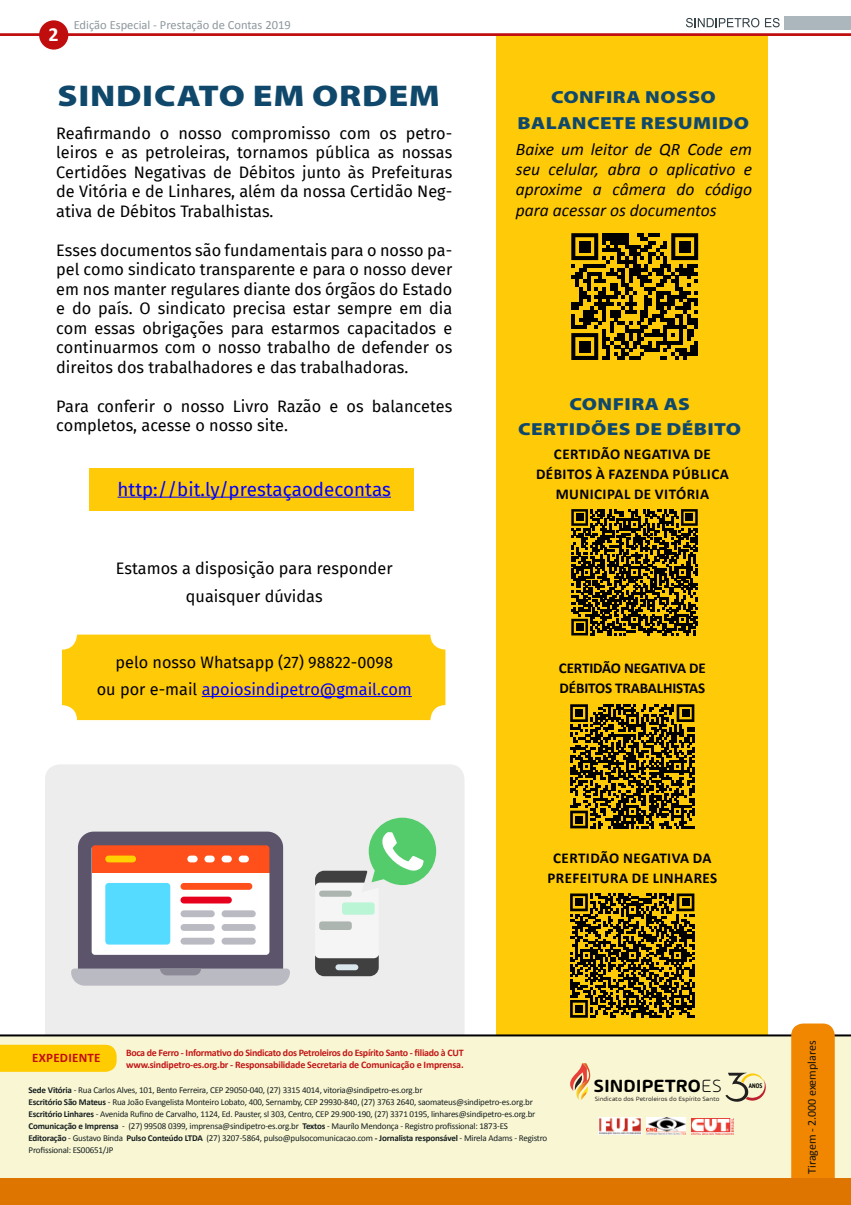
<style>
.page{position:relative;width:851px;height:1205px;background:#fff}
.page>*{position:absolute;margin:0;border:0;box-sizing:border-box;transform-origin:0 0}
.t1{font:900 30px "Myriad Pro";letter-spacing:.02em;color:#10486b;scale:1.2 1}
.t2{font:700 20px "Calibri";color:#fff}
.t3{font:18.75px "Fira Sans";color:#00f}
.t4{font:600 18.75px "Arlon";color:#000}
.t5{font:italic 17.5px/20px "Calibri";color:#000;text-align:justify}
.t6{font:900 17.5px/25.6px "Myriad Pro";letter-spacing:.02em;color:#10486b;text-align:center;scale:1.2 1}
.t7{font:16.25px/19.5px "Fira Sans";color:#000;text-align:justify}
.t8{font:700 15px/20px "Calibri";letter-spacing:.03em;color:#000;text-align:center}
.t9{font:700 15px/20px "Calibri";letter-spacing:-.01em;color:#000}
.t10{font:700 13px "Calibri";letter-spacing:-.02em;color:#c00d0e}
.t11{font:700 13px "Calibri";letter-spacing:.02em;color:#c00d0e}
.t12{font:12.5px "Calibri";color:#8e979c}
.t13{font:12px "Calibri";color:#12110c}
.t14{font:700 10px/12px "Calibri";letter-spacing:-.03em;color:#c31718}
.t15{font:9px/12px "Calibri";letter-spacing:-.02em;color:#171f21}
.t16{font:6.5px "Arlon";color:#241f21}
.t17{font:700 condensed 6.5px "PT Sans";color:#000}
.s1{color:#00f}
.s2{font-weight:700}
.s3{font-weight:300}
</style>
<div class="page">
<div style="left:62px;top:634px;width:383px;height:86px;background:#ffca08;border-radius:15px"></div>
<div style="left:45px;top:764px;width:419px;height:363px;background:#ededed;border-radius:15px"></div>
<div style="left:496px;top:36px;width:271px;height:1147px;background:#ffca08"></div>
<div style="left:90px;top:468px;width:324px;height:43px;background:#ffca08"></div>
<hr style="left:118px;top:497px;width:273px;height:1px;background:#00f">
<hr style="left:202px;top:696px;width:210px;height:1px;background:#00f">
<svg style="left:71px;top:831px;width:219px;height:154px;background:#b5a7a9"></svg>
<div style="left:315px;top:872px;width:63px;height:102px;background:#f5f5f5;border-radius:9px"></div>
<svg style="left:315px;top:955px;width:63px;height:21px"></svg>
<div style="left:335px;top:964px;width:23px;height:6px;background:#d9e6eb;border-radius:3px"></div>
<div style="left:319px;top:890px;width:33px;height:7px;background:#adb5b0;border-radius:3px"></div>
<div style="left:319px;top:921px;width:33px;height:9px;background:#adb5b0;border-radius:3px"></div>
<div style="left:342px;top:902px;width:32px;height:12px;background:#baf5d6;border-radius:3px"></div>
<svg style="left:315px;top:817px;width:122px;height:75px"></svg>
<svg style="left:0;top:33px;width:850px;height:3px;background:#c52122"></svg>
<div style="left:784px;top:16px;width:66px;height:14px;background:#acb7bd"></div>
<svg style="left:686px;top:18px;width:93px;height:9px"></svg>
<div style="left:39px;top:20px;width:29px;height:30px;background:#c00d0e;border-radius:50%"></div>
<div style="left:0;top:1036px;width:850px;height:144px;background:#f9f7d3"></div>
<div style="left:0;top:1045px;width:117px;height:27px;background:#fc0"></div>
<hr style="left:0;top:1034px;width:850px;height:2px;background:#000">
<div style="left:791px;top:1023px;width:43px;height:176px;background:#f18700;border-radius:12px"></div>
<img style="left:598px;top:1117px;width:43px;height:17px">
<img style="left:691px;top:1118px;width:42px;height:16px">
<img style="left:646px;top:1117px;width:39px;height:17px">
<svg style="left:570px;top:1074px;width:5px;height:17px"></svg>
<img style="left:575px;top:1073px;width:1px;height:17px">
<img style="left:576px;top:1063px;width:15px;height:37px">
<svg style="left:725px;top:1073px;width:40px;height:29px"></svg>
<div style="left:0;top:1178px;width:850px;height:27px;background:#dd7500"></div>
<svg style="left:571px;top:509px;width:126px;height:126px"></svg>
<div style="left:576px;top:514px;width:7px;height:7px;background:#000"></div>
<div style="left:685px;top:514px;width:7px;height:7px;background:#000"></div>
<div style="left:576px;top:623px;width:7px;height:8px;background:#000"></div>
<svg style="left:570px;top:704px;width:124px;height:124px"></svg>
<div style="left:575px;top:709px;width:7px;height:8px;background:#000"></div>
<div style="left:681px;top:709px;width:8px;height:8px;background:#000"></div>
<div style="left:575px;top:816px;width:7px;height:7px;background:#000"></div>
<svg style="left:570px;top:893px;width:124px;height:125px"></svg>
<div style="left:575px;top:898px;width:7px;height:8px;background:#000"></div>
<div style="left:681px;top:898px;width:8px;height:8px;background:#000"></div>
<div style="left:575px;top:1005px;width:7px;height:7px;background:#000"></div>
<svg style="left:571px;top:233px;width:127px;height:127px"></svg>
<div style="left:579px;top:241px;width:11px;height:11px;background:#000"></div>
<div style="left:678px;top:241px;width:12px;height:11px;background:#000"></div>
<div style="left:579px;top:341px;width:11px;height:11px;background:#000"></div>
<p class="t2" style="left:49px;top:21px;width:12px">2</p>
<p class="t12" style="left:74px;top:17px;width:218px">Edição Especial - Prestação de Contas 2019</p>
<h1 class="t1" style="left:57px;top:76px;width:320px">SINDICATO EM ORDEM</h1>
<p class="t6" style="left:517px;top:84px;width:194px">CONFIRA NOSSO<br>BALANCETE RESUMIDO</p>
<p class="t7" style="left:56px;top:123px;width:397px">Reafirmando o nosso compromisso com os petro&shy;leiros e as petroleiras, tornamos pública as nossas Certidões Negativas de Débitos junto às Prefeituras de Vitória e de Linhares, além da nossa Certidão Neg&shy;ativa de Débitos Trabalhistas.</p>
<p class="t7" style="left:56px;top:240px;width:397px">Esses documentos são fundamentais para o nosso pa&shy;pel como sindicato transparente e para o nosso dever em nos manter regulares diante dos órgãos do Estado e do país. O sindicato precisa estar sempre em dia com essas obrigações para estarmos capacitados e continuarmos com o nosso trabalho de defender os direitos dos trabalhadores e das trabalhadoras.</p>
<p class="t7" style="left:56px;top:396px;width:397px">Para conferir o nosso Livro Razão e os balancetes completos, acesse o nosso site.</p>
<p class="t5" style="left:516px;top:139px;width:238px">Baixe um leitor de QR Code em seu celular, abra o aplicativo e aproxime a câmera do código para acessar os documentos</p>
<p class="t6" style="left:518px;top:390px;width:187px">CONFIRA AS<br>CERTIDÕES DE DÉBITO</p>
<p class="t8" style="left:536px;top:444px;width:194px">CERTIDÃO NEGATIVA DE<br>DÉBITOS À FAZENDA PÚBLICA<br>MUNICIPAL DE VITÓRIA</p>
<p class="t3" style="left:118px;top:475px;width:275px">http://bit.ly/prestaçaodecontas</p>
<p class="t7" style="left:116px;top:554px;width:278px;line-height:27.5px;text-align:center">Estamos a disposição para responder quaisquer dúvidas</p>
<p class="t7" style="left:97px;top:648px;width:316px;line-height:27.5px;text-align:center">pelo nosso Whatsapp (27) 98822-0098<br>ou por e-mail <span class="s1">apoiosindipetro@gmail.com</span></p>
<p class="t9" style="left:559px;top:658px;width:148px">CERTIDÃO NEGATIVA DE<br>DÉBITOS TRABALHISTAS</p>
<p class="t8" style="left:547px;top:848px;width:171px">CERTIDÃO NEGATIVA DA<br>PREFEITURA DE LINHARES</p>
<p class="t10" style="left:47px;top:1048px;width:60px">Expediente</p>
<p class="t14" style="left:126px;top:1047px;width:339px">Boca de Ferro - Informativo do Sindicato dos Petroleiros do Espírito Santo - filiado à CUT www.sindipetro-es.org.br - Responsabilidade Secretaria de Comunicação e Imprensa.</p>
<p class="t15" style="left:29px;top:1083px;width:520px"><span class="s2">Sede Vitória</span> - Rua Carlos Alves, 101, Bento Ferreira, CEP 29050-040, (27) 3315 4014, vitoria@sindipetro-es.org.br<br><span class="s2">Escritório São Mateus</span> - Rua João Evangelista Monteiro Lobato, 400, Sernamby, CEP 29930-840, (27) 3763 2640, saomateus@sindipetro-es.org.br <span class="s2">Escritório Linhares</span> - Avenida Rufino de Carvalho, 1124, Ed. Pauster, sl 303, Centro, CEP 29.900-190, (27) 3371 0195, linhares@sindipetro-es.org.br <span class="s2">Comunicação e Imprensa</span> - (27) 99508 0399, imprensa@sindipetro-es.org.br <span class="s2">Textos</span> - Maurílo Mendonça - Registro profissional: 1873-ES <span class="s2">Editoração</span> - Gustavo Binda <span class="s2">Pulso Conteúdo LTDA</span> (27) 3207-5864, pulso@pulsocomunicacao.com <span class="s2">- Jornalista responsável</span> - Mirela Adams - Registro Profissional: ES00651/JP</p>
<p class="t11" style="left:32px;top:1049px;width:70px">EXPEDIENTE</p>
<p class="t4" style="left:594px;top:1072px;width:129px">SINDIPETRO<span class="s3">ES</span></p>
<p class="t17" style="left:748px;top:1082px;width:15px">ANOS</p>
<p class="t16" style="left:594px;top:1094px;width:126px">Sindicato dos Petroleiros do Espírito Santo</p>
<p class="t13" style="left:804px;top:1174px;width:135px;rotate:-90deg">Tiragem - 2.000 exemplares</p>
</div>
